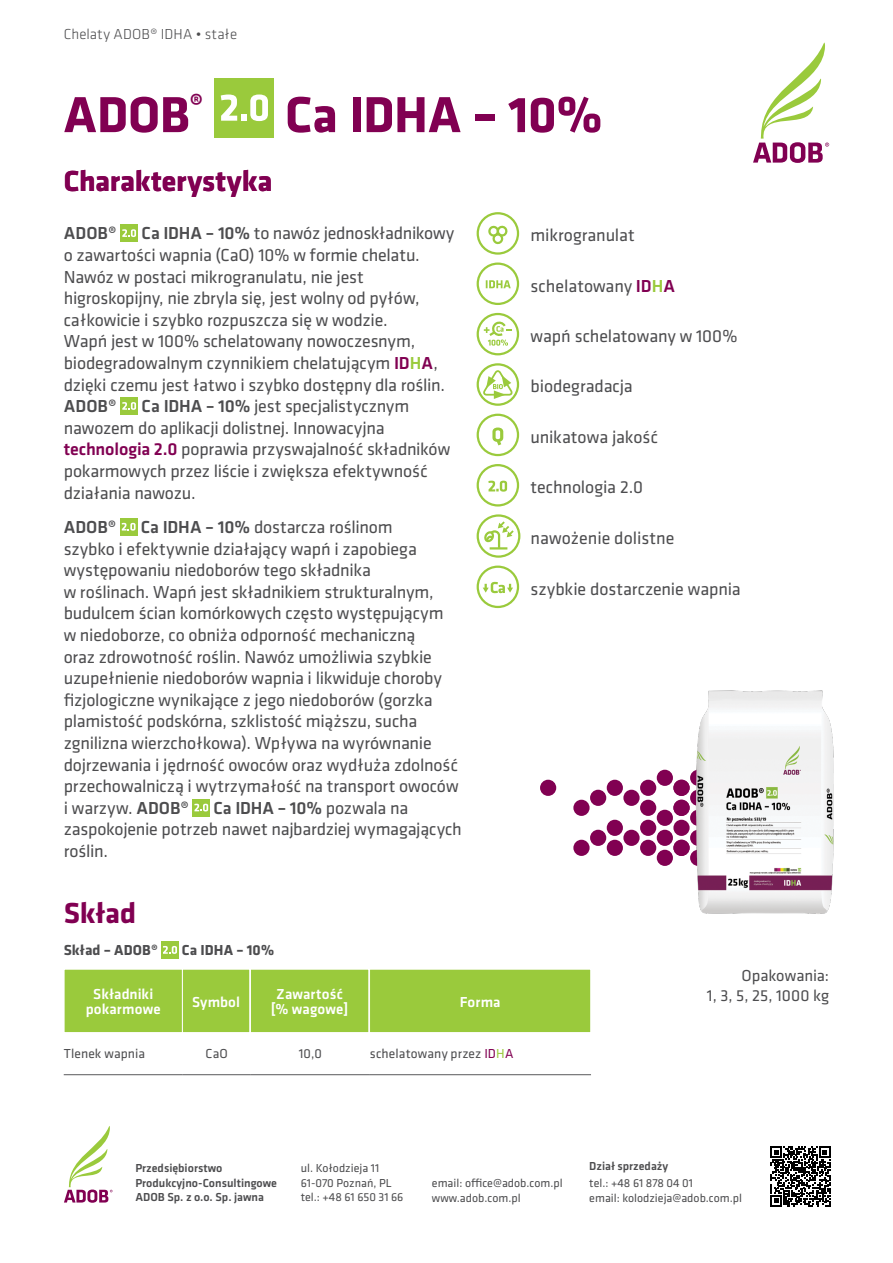
<style>
.page{position:relative;width:893px;height:1263px;background:#fff}
.page>*{position:absolute;margin:0;border:0;box-sizing:border-box;transform-origin:0 0}
.t1{font:700 52.5px "Klavika";letter-spacing:-.01em;color:#810052}
.t2{font:700 30px "Klavika";letter-spacing:-.005em;color:#810052}
.t3{font:18px/21.6px "Klavika";letter-spacing:-.01em;color:#4d4d4f}
.t4{font:500 18px "Klavika";color:#4d4d4f}
.t5{font:16.5px/19.8px "Klavika";color:#4d4d4f;text-align:right}
.t6{font:500 15px/15px "Klavika";letter-spacing:.01em;color:#fff;text-align:center}
.t7{font:300 15px "Klavika";letter-spacing:.01em;color:#4d4d4f}
.t8{font:700 15px "Klavika";letter-spacing:.005em;color:#4d4d4f}
.t9{font:13.5px "Klavika";letter-spacing:.01em;color:#4d4d4f}
.t10{font:12px/14.4px "Klavika";color:#4d4d4f}
.t11{font:500 12px/14.4px "Klavika";color:#4d4d4f}
.s1{font-weight:500}
.s2{font-weight:500;color:#810052}
.s3{font-weight:500;color:#9aca3c}
.s4{color:#810052}
.s5{color:#9aca3c}
</style>
<div class="page">
<svg style="left:753px;top:42px;width:76px;height:121px"></svg>
<svg style="left:64px;top:1126px;width:49px;height:77px"></svg>
<div style="left:161px;top:941px;width:18px;height:18px;background:#9aca3c"></div>
<svg style="left:163px;top:946px;width:14px;height:8px"></svg>
<div style="left:64px;top:969px;width:118px;height:63px;background:#9aca3c"></div>
<div style="left:64px;top:969px;width:119px;height:64px;border:1px solid #fff"></div>
<div style="left:182px;top:969px;width:68px;height:63px;background:#9aca3c"></div>
<div style="left:182px;top:969px;width:68px;height:64px;border:1px solid #fff"></div>
<div style="left:250px;top:969px;width:119px;height:63px;background:#9aca3c"></div>
<div style="left:250px;top:969px;width:119px;height:64px;border:1px solid #fff"></div>
<div style="left:370px;top:969px;width:221px;height:63px;background:#9aca3c"></div>
<div style="left:369px;top:969px;width:222px;height:64px;border:1px solid #fff"></div>
<hr style="left:64px;top:1074px;width:119px;height:1px;background:#58595b">
<hr style="left:183px;top:1074px;width:68px;height:1px;background:#58595b">
<hr style="left:251px;top:1074px;width:119px;height:1px;background:#58595b">
<hr style="left:370px;top:1074px;width:221px;height:1px;background:#58595b">
<div style="left:477px;top:212px;width:42px;height:43px;border:2px solid #9aca3c;border-radius:50%"></div>
<svg style="left:488px;top:225px;width:19px;height:20px"></svg>
<div style="left:477px;top:262px;width:42px;height:43px;border:2px solid #9aca3c;border-radius:50%"></div>
<svg style="left:486px;top:280px;width:25px;height:8px"></svg>
<div style="left:477px;top:313px;width:42px;height:42px;border:2px solid #9aca3c;border-radius:50%"></div>
<svg style="left:484px;top:322px;width:28px;height:24px"></svg>
<div style="left:477px;top:363px;width:42px;height:43px;border:2px solid #9aca3c;border-radius:50%"></div>
<svg style="left:481px;top:368px;width:32px;height:31px"></svg>
<div style="left:477px;top:414px;width:42px;height:42px;border:2px solid #9aca3c;border-radius:50%"></div>
<svg style="left:492px;top:427px;width:11px;height:18px"></svg>
<div style="left:477px;top:464px;width:42px;height:42px;border:2px solid #9aca3c;border-radius:50%"></div>
<svg style="left:488px;top:481px;width:19px;height:11px"></svg>
<div style="left:477px;top:514px;width:43px;height:44px;border:2px solid #9aca3c;border-radius:50%"></div>
<svg style="left:482px;top:519px;width:34px;height:31px"></svg>
<div style="left:477px;top:565px;width:42px;height:43px;border:2px solid #9aca3c;border-radius:50%"></div>
<svg style="left:483px;top:582px;width:30px;height:11px"></svg>
<div style="left:214px;top:78px;width:60px;height:60px;background:#9aca3c"></div>
<svg style="left:221px;top:94px;width:16px;height:27px"></svg>
<div style="left:241px;top:114px;width:6px;height:7px;background:#fff"></div>
<svg style="left:250px;top:94px;width:18px;height:27px"></svg>
<div style="left:120px;top:225px;width:18px;height:17px;background:#9aca3c"></div>
<svg style="left:122px;top:229px;width:14px;height:8px"></svg>
<div style="left:120px;top:397px;width:18px;height:18px;background:#9aca3c"></div>
<svg style="left:122px;top:402px;width:14px;height:8px"></svg>
<div style="left:120px;top:518px;width:17px;height:18px;background:#9aca3c"></div>
<svg style="left:122px;top:523px;width:14px;height:8px"></svg>
<div style="left:192px;top:799px;width:18px;height:17px;background:#9aca3c"></div>
<svg style="left:194px;top:804px;width:14px;height:7px"></svg>
<div style="left:673px;top:820px;width:17px;height:16px;background:#810052;border-radius:50%"></div>
<div style="left:657px;top:850px;width:16px;height:16px;background:#810052;border-radius:50%"></div>
<div style="left:590px;top:830px;width:16px;height:16px;background:#810052;border-radius:50%"></div>
<div style="left:623px;top:830px;width:17px;height:16px;background:#810052;border-radius:50%"></div>
<div style="left:657px;top:830px;width:16px;height:16px;background:#810052;border-radius:50%"></div>
<div style="left:657px;top:810px;width:16px;height:16px;background:#810052;border-radius:50%"></div>
<div style="left:590px;top:790px;width:16px;height:16px;background:#810052;border-radius:50%"></div>
<div style="left:623px;top:790px;width:17px;height:16px;background:#810052;border-radius:50%"></div>
<div style="left:657px;top:770px;width:16px;height:16px;background:#810052;border-radius:50%"></div>
<div style="left:573px;top:840px;width:17px;height:16px;background:#810052;border-radius:50%"></div>
<div style="left:607px;top:840px;width:16px;height:16px;background:#810052;border-radius:50%"></div>
<div style="left:640px;top:840px;width:16px;height:16px;background:#810052;border-radius:50%"></div>
<div style="left:673px;top:840px;width:17px;height:16px;background:#810052;border-radius:50%"></div>
<div style="left:607px;top:820px;width:16px;height:16px;background:#810052;border-radius:50%"></div>
<div style="left:640px;top:820px;width:16px;height:16px;background:#810052;border-radius:50%"></div>
<div style="left:573px;top:800px;width:17px;height:16px;background:#810052;border-radius:50%"></div>
<div style="left:640px;top:800px;width:16px;height:16px;background:#810052;border-radius:50%"></div>
<div style="left:673px;top:800px;width:17px;height:16px;background:#810052;border-radius:50%"></div>
<div style="left:540px;top:780px;width:16px;height:16px;background:#810052;border-radius:50%"></div>
<div style="left:607px;top:780px;width:16px;height:16px;background:#810052;border-radius:50%"></div>
<div style="left:640px;top:780px;width:16px;height:16px;background:#810052;border-radius:50%"></div>
<div style="left:673px;top:780px;width:17px;height:16px;background:#810052;border-radius:50%"></div>
<img style="left:689px;top:690px;width:145px;height:224px">
<svg style="left:770px;top:1146px;width:60px;height:60px"></svg>
<p class="t7" style="left:64px;top:26px;width:175px">Chelaty ADOB® IDHA • stałe</p>
<h1 class="t1" style="left:64px;top:86px;width:141px">ADOB<sup>®</sup></h1>
<h1 class="t1" style="left:285px;top:86px;width:319px">Ca IDHA – 10%</h1>
<h2 class="t2" style="left:64px;top:164px;width:210px">Charakterystyka</h2>
<p class="t3" style="left:64px;top:223px;width:392px;text-indent:78px"><span class="s1">Ca IDHA – 10%</span> to nawóz jednoskładnikowy o zawartości wapnia (CaO) 10% w formie chelatu.<br>Nawóz w postaci mikrogranulatu, nie jest higroskopijny, nie zbryla się, jest wolny od pyłów, całkowicie i szybko rozpuszcza się w wodzie.<br>Wapń jest w 100% schelatowany nowoczesnym, biodegradowalnym czynnikiem chelatującym <span class="s2">ID</span><span class="s3">H</span><span class="s2">A</span>, dzięki czemu jest łatwo i szybko dostępny dla roślin.</p>
<p class="t4" style="left:64px;top:396px;width:54px">ADOB®</p>
<p class="t4" style="left:64px;top:224px;width:54px">ADOB®</p>
<p class="t3" style="left:64px;top:396px;width:388px;text-indent:78px"><span class="s1">Ca IDHA – 10%</span> jest specjalistycznym nawozem do aplikacji dolistnej. Innowacyjna <span class="s2">technologia 2.0</span> poprawia przyswajalność składników pokarmowych przez liście i zwiększa efektywność działania nawozu.</p>
<p class="t4" style="left:64px;top:517px;width:54px">ADOB®</p>
<p class="t3" style="left:64px;top:517px;width:396px;text-indent:77px"><span class="s1">Ca IDHA – 10%</span> dostarcza roślinom<br>szybko i efektywnie działający wapń i zapobiega występowaniu niedoborów tego składnika<br>w roślinach. Wapń jest składnikiem strukturalnym, budulcem ścian komórkowych często występującym w niedoborze, co obniża odporność mechaniczną<br>oraz zdrowotność roślin. Nawóz umożliwia szybkie uzupełnienie niedoborów wapnia i likwiduje choroby fizjologiczne wynikające z jego niedoborów (gorzka plamistość podskórna, szklistość miąższu, sucha zgnilizna wierzchołkowa). Wpływa na wyrównanie dojrzewania i jędrność owoców oraz wydłuża zdolność przechowalniczą i wytrzymałość na transport owoców i warzyw. <span class="s1">ADOB®</span></p>
<p class="t3" style="left:64px;top:797px;width:400px;text-indent:150px"><span class="s1">Ca IDHA – 10%</span> pozwala na zaspokojenie potrzeb nawet najbardziej wymagających roślin.</p>
<h2 class="t2" style="left:64px;top:896px;width:74px">Skład</h2>
<p class="t8" style="left:64px;top:942px;width:96px">Skład – ADOB®</p>
<p class="t8" style="left:182px;top:942px;width:94px">Ca IDHA – 10%</p>
<p class="t6" style="left:86px;top:987px;width:76px">Składniki pokarmowe</p>
<p class="t6" style="left:192px;top:994px;width:49px">Symbol</p>
<p class="t6" style="left:271px;top:987px;width:79px">Zawartość [% wagowe]</p>
<p class="t6" style="left:460px;top:994px;width:42px">Forma</p>
<p class="t9" style="left:64px;top:1046px;width:83px">Tlenek wapnia</p>
<p class="t9" style="left:206px;top:1046px;width:24px">CaO</p>
<p class="t9" style="left:299px;top:1046px;width:25px">10,0</p>
<p class="t9" style="left:370px;top:1046px;width:145px">schelatowany przez <span class="s4">ID</span><span class="s5">H</span><span class="s4">A</span></p>
<p class="t3" style="left:531px;top:225px;width:106px">mikrogranulat</p>
<p class="t3" style="left:531px;top:275px;width:146px">schelatowany <span class="s2">ID</span><span class="s3">H</span><span class="s2">A</span></p>
<p class="t3" style="left:531px;top:325px;width:208px">wapń schelatowany w 100%</p>
<p class="t3" style="left:531px;top:376px;width:104px">biodegradacja</p>
<p class="t3" style="left:531px;top:426px;width:129px">unikatowa jakość</p>
<p class="t3" style="left:531px;top:477px;width:114px">technologia 2.0</p>
<p class="t3" style="left:531px;top:528px;width:145px">nawożenie dolistne</p>
<p class="t3" style="left:531px;top:578px;width:211px">szybkie dostarczenie wapnia</p>
<p class="t5" style="left:707px;top:966px;width:124px">Opakowania:<br>1, 3, 5, 25, 1000 kg</p>
<p class="t11" style="left:135px;top:1161px;width:143px">Przedsiębiorstwo<br>Produkcyjno-Consultingowe<br>ADOB Sp. z o.o. Sp. jawna</p>
<p class="t10" style="left:301px;top:1161px;width:104px">ul. Kołodzieja 11<br>61-070 Poznań, PL tel.: +48 61 650 31 66</p>
<p class="t11" style="left:589px;top:1159px;width:80px">Dział sprzedaży</p>
<p class="t10" style="left:432px;top:1176px;width:132px">email: office@adob.com.pl www.adob.com.pl</p>
<p class="t10" style="left:589px;top:1176px;width:154px">tel.: +48 61 878 04 01<br>email: kolodzieja@adob.com.pl</p>
</div>
